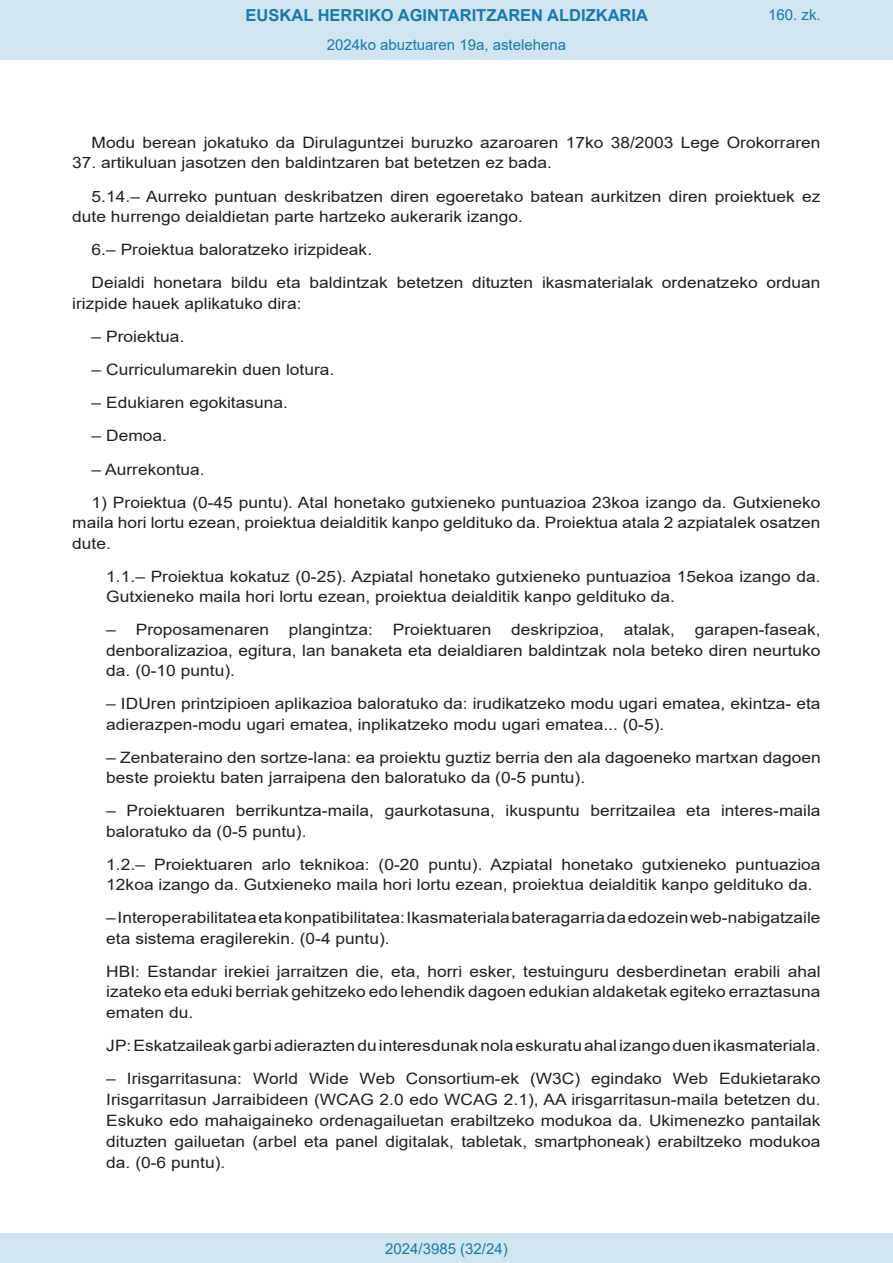
<style>
.page{position:relative;width:893px;height:1263px;background:#fff}
.page>*{position:absolute;margin:0;border:0;box-sizing:border-box;transform-origin:0 0}
.t1{font:700 16.5px "Arial";color:#1879ad}
.BOPVDetalle1{font:15.6px/20.4px "Arial";color:#231f20;scale:1.11 1}
.BOPVDetalle{font:15.6px/20.4px "Arial";color:#231f20;scale:1.11 1}
.Paginacion_Centro{font:15px "Arial";color:#1879ad}
</style>
<div class="page">
<div style="left:0;top:0;width:893px;height:60px;background:#d0e5f0"></div>
<div style="left:0;top:1233px;width:893px;height:30px;background:#d0e5f0"></div>
<p class="t1" style="left:246px;top:3px;width:404px">EUSKAL HERRIKO AGINTARITZAREN ALDIZKARIA</p>
<p class="Paginacion_Centro" style="left:327px;top:35px;width:241px">2024ko abuztuaren 19a, astelehena</p>
<p class="Paginacion_Centro" style="left:768px;top:5px;width:54px">160. zk.</p>
<p class="BOPVDetalle" style="left:92px;top:132px;width:658px">Modu berean jokatuko da Dirulaguntzei buruzko azaroaren 17ko 38/2003 Lege Orokorraren</p>
<p class="BOPVDetalle" style="left:72px;top:153px;width:434px">37. artikuluan jasotzen den baldintzaren bat betetzen ez bada.</p>
<p class="BOPVDetalle" style="left:72px;top:186px;width:676px;text-indent:19px">5.14.– Aurreko puntuan deskribatzen diren egoeretako batean aurkitzen diren proiektuek ez dute hurrengo deialdietan parte hartzeko aukerarik izango.</p>
<p class="BOPVDetalle" style="left:92px;top:239px;width:254px">6.– Proiektua baloratzeko irizpideak.</p>
<p class="BOPVDetalle" style="left:72px;top:273px;width:676px;text-indent:19px">Deialdi honetara bildu eta baldintzak betetzen dituzten ikasmaterialak ordenatzeko orduan irizpide hauek aplikatuko dira:</p>
<p class="BOPVDetalle" style="left:92px;top:326px;width:85px">– Proiektua.</p>
<p class="BOPVDetalle" style="left:92px;top:359px;width:220px">– Curriculumarekin duen lotura.</p>
<p class="BOPVDetalle" style="left:92px;top:392px;width:178px">– Edukiaren egokitasuna.</p>
<p class="BOPVDetalle" style="left:92px;top:426px;width:69px">– Demoa.</p>
<p class="BOPVDetalle" style="left:92px;top:459px;width:103px">– Aurrekontua.</p>
<p class="BOPVDetalle" style="left:72px;top:492px;width:676px;text-align:justify;text-indent:19px">1) Proiektua (0-45 puntu). Atal honetako gutxieneko puntuazioa 23koa izango da. Gutxieneko maila hori lortu ezean, proiektua deialditik kanpo geldituko da. Proiektua atala 2 azpiatalek osatzen dute.</p>
<p class="BOPVDetalle1" style="left:106px;top:566px;width:645px">1.1.– Proiektua kokatuz (0-25). Azpiatal honetako gutxieneko puntuazioa 15ekoa izango da.<br>Gutxieneko maila hori lortu ezean, proiektua deialditik kanpo geldituko da.</p>
<p class="BOPVDetalle1" style="left:106px;top:619px;width:148px">– Proposamenaren</p>
<p class="BOPVDetalle1" style="left:289px;top:619px;width:77px">plangintza:</p>
<p class="BOPVDetalle1" style="left:393px;top:619px;width:90px">Proiektuaren</p>
<p class="BOPVDetalle1" style="left:511px;top:619px;width:85px">deskripzioa,</p>
<p class="BOPVDetalle1" style="left:624px;top:619px;width:48px">atalak,</p>
<p class="BOPVDetalle1" style="left:106px;top:619px;width:645px;text-align:justify;text-indent:589px">garapen-faseak, denboralizazioa, egitura, lan banaketa eta deialdiaren baldintzak nola beteko diren neurtuko da. (0-10 puntu).</p>
<p class="BOPVDetalle1" style="left:106px;top:693px;width:645px">– IDUren printzipioen aplikazioa baloratuko da: irudikatzeko modu ugari ematea, ekintza- eta adierazpen-modu ugari ematea, inplikatzeko modu ugari ematea... (0-5).</p>
<p class="BOPVDetalle1" style="left:106px;top:747px;width:645px">– Zenbateraino den sortze-lana: ea proiektu guztiz berria den ala dagoeneko martxan dagoen beste proiektu baten jarraipena den baloratuko da (0-5 puntu).</p>
<p class="BOPVDetalle1" style="left:106px;top:800px;width:645px">– Proiektuaren berrikuntza-maila, gaurkotasuna, ikuspuntu berritzailea eta interes-maila baloratuko da (0-5 puntu).</p>
<p class="BOPVDetalle1" style="left:106px;top:854px;width:645px">1.2.– Proiektuaren arlo teknikoa: (0-20 puntu). Azpiatal honetako gutxieneko puntuazioa<br>12koa izango da. Gutxieneko maila hori lortu ezean, proiektua deialditik kanpo geldituko da.</p>
<p class="BOPVDetalle1" style="left:106px;top:908px;width:645px">– Interoperabilitatea eta konpatibilitatea: Ikasmateriala bateragarria da edozein web-nabigatzaile eta sistema eragilerekin. (0-4 puntu).</p>
<p class="BOPVDetalle1" style="left:106px;top:961px;width:645px;text-align:justify">HBI: Estandar irekiei jarraitzen die, eta, horri esker, testuinguru desberdinetan erabili ahal izateko eta eduki berriak gehitzeko edo lehendik dagoen edukian aldaketak egiteko erraztasuna ematen du.</p>
<p class="BOPVDetalle1" style="left:106px;top:1035px;width:645px">JP: Eskatzaileak garbi adierazten du interesdunak nola eskuratu ahal izango duen ikasmateriala.</p>
<p class="BOPVDetalle1" style="left:106px;top:1068px;width:645px;line-height:20.9px;text-align:justify">– Irisgarritasuna: World Wide Web Consortium-ek (W3C) egindako Web Edukietarako Irisgarritasun Jarraibideen (WCAG 2.0 edo WCAG 2.1), AA irisgarritasun-maila betetzen du.<br>Eskuko edo mahaigaineko ordenagailuetan erabiltzeko modukoa da. Ukimenezko pantailak dituzten gailuetan (arbel eta panel digitalak, tabletak, smartphoneak) erabiltzeko modukoa da. (0-6 puntu).</p>
<p class="Paginacion_Centro" style="left:385px;top:1238px;width:124px">2024/3985 (32/24)</p>
</div>
